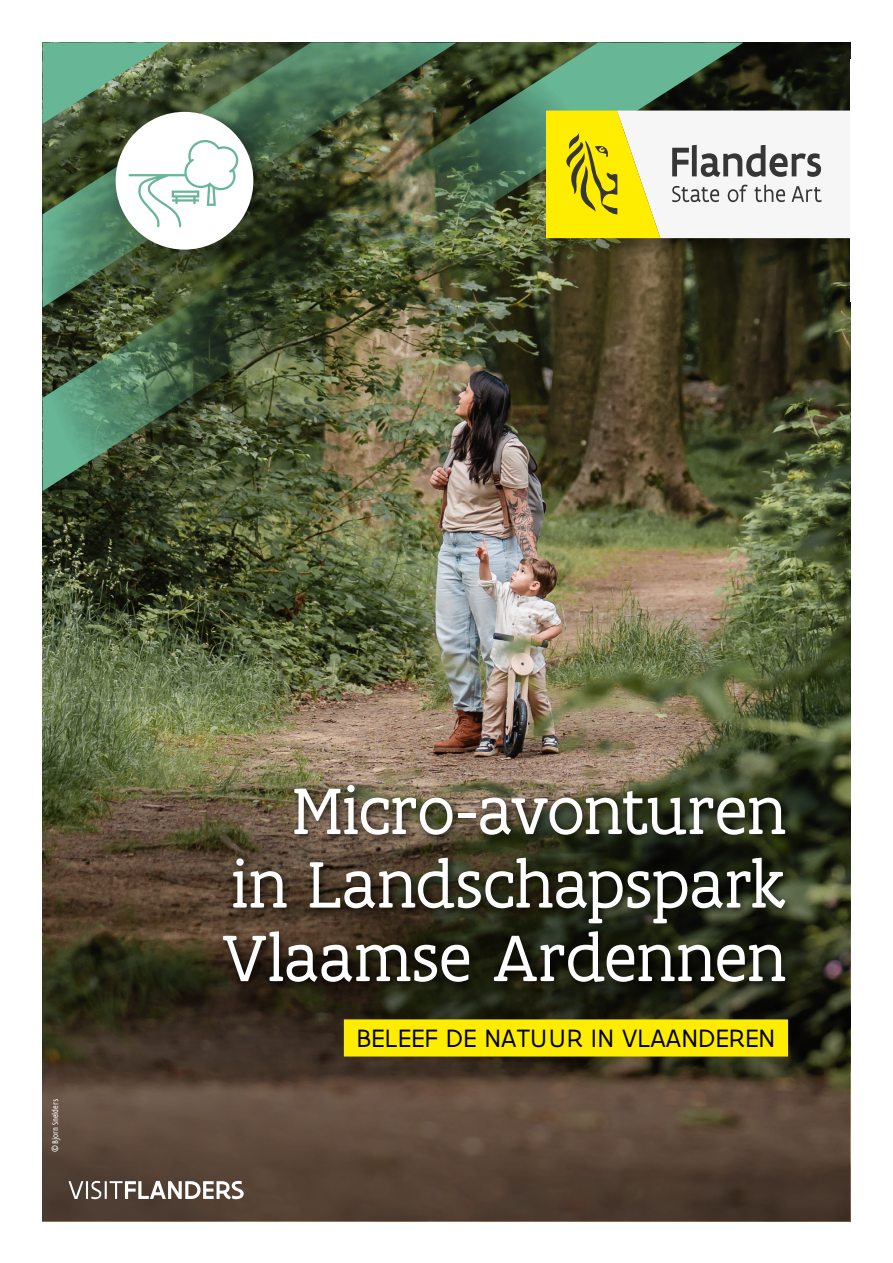
<style>
.page{position:relative;width:893px;height:1263px;background:#fff}
.page>*{position:absolute;margin:0;border:0;box-sizing:border-box;transform-origin:0 0}
.t1{font:70.5px/73.5px "Flanders Art Serif";letter-spacing:-.01em;color:#fff;text-align:justify}
.t2{font:27px "Flanders Art Sans";letter-spacing:.005em;color:#000}
.t3{font:condensed 9px "Flanders Art Sans";color:#fff}
</style>
<div class="page">
<img style="left:43px;top:43px;width:807px;height:1179px">
<svg style="left:43px;top:727px;width:807px;height:493px"></svg>
<img style="left:43px;top:43px;width:700px;height:448px">
<div style="left:219px;top:780px;width:577px;height:213px;background:#000;opacity:.75"></div>
<div style="left:344px;top:1019px;width:444px;height:37px;background:#ffed00"></div>
<div style="left:548px;top:113px;width:321px;height:144px;background:#000;opacity:.32"></div>
<svg style="left:546px;top:111px;width:304px;height:127px"></svg>
<div style="left:850px;top:60px;width:43px;height:242px;background:#fff"></div>
<svg style="left:68px;top:1181px;width:176px;height:18px"></svg>
<div style="left:108px;top:104px;width:165px;height:165px;background:#000;opacity:.23"></div>
<div style="left:116px;top:112px;width:137px;height:138px;background:#fff;border-radius:50%"></div>
<svg style="left:128px;top:140px;width:110px;height:87px"></svg>
<p class="t3" style="left:50px;top:1152px;width:55px;rotate:-90deg">© Bjorn Snelders</p>
<p class="t1" style="left:222px;top:776px;width:566px;text-indent:71px">Micro-avonturen in Landschapspark Vlaamse Ardennen</p>
<p class="t2" style="left:357px;top:1022px;width:420px">BELEEF DE NATUUR IN VLAANDEREN</p>
</div>
